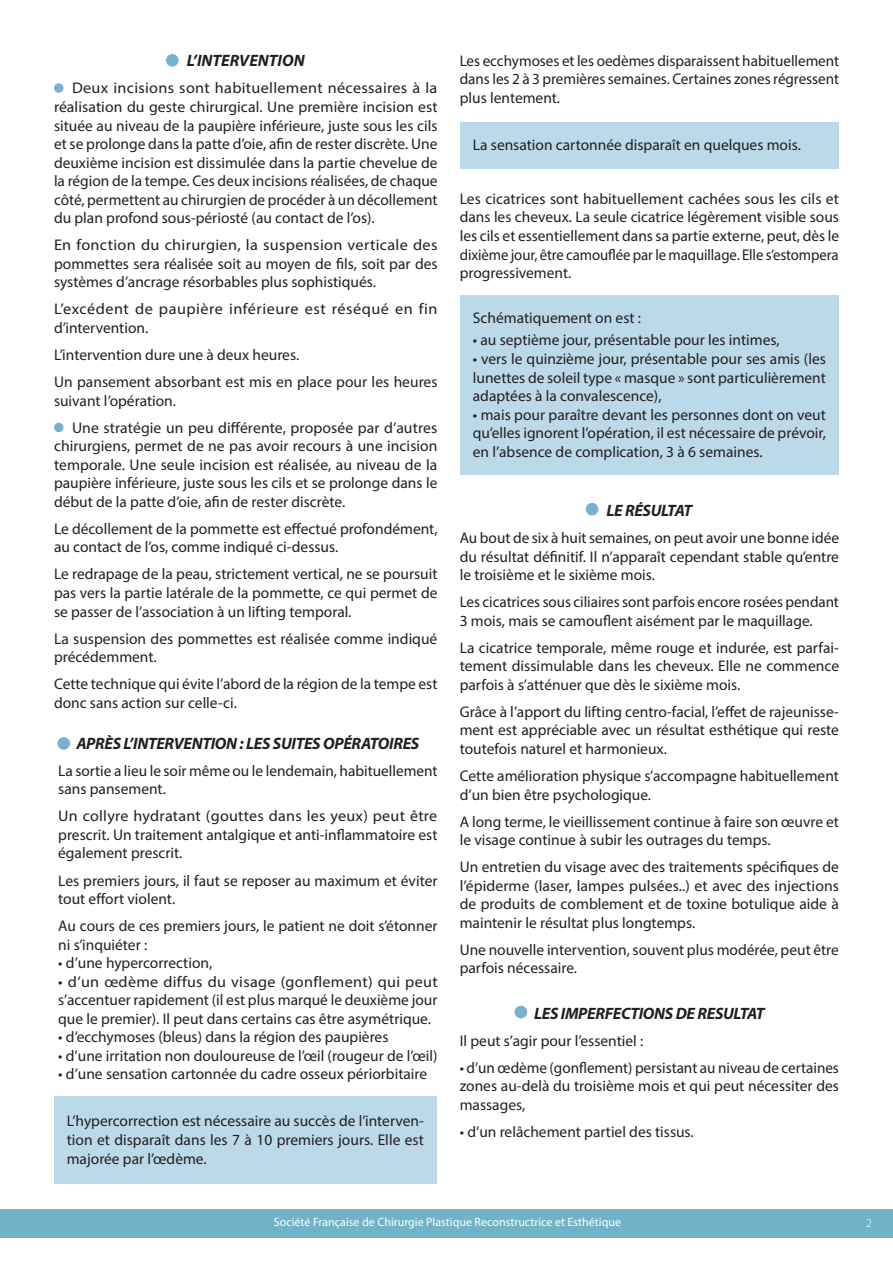
<style>
.page{position:relative;width:893px;height:1263px;background:#fff}
.page>*{position:absolute;margin:0;border:0;box-sizing:border-box;transform-origin:0 0}
.t1{font:italic 700 16.5px "Myriad Pro";letter-spacing:-.02em;color:#231f20}
.t2{font:italic 700 16.5px "Myriad Pro";color:#231f20}
.t3{font:15.45px/18.6px "Myriad Pro";color:#231f20}
.t4{font:15.45px/18.6px "Myriad Pro";color:#231f20;text-align:justify;scale:1.05 1}
.t5{font:15.45px/18.6px "Myriad Pro";color:#231f20;text-align:justify;scale:1.04 1}
.t6{font:15.45px/18.6px "Myriad Pro";letter-spacing:.03em;color:#231f20;scale:1.05 1}
.t7{font:12px "Myriad Pro";color:#fff}
.t8{font:300 12px "Myriad Pro";color:#fff}
</style>
<div class="page">
<div style="left:0;top:1209px;width:893px;height:28px;background:#70b2c8"></div>
<div style="left:166px;top:54px;width:13px;height:13px;background:#77b3d0;border-radius:50%"></div>
<div style="left:586px;top:503px;width:12px;height:12px;background:#77b3d0;border-radius:50%"></div>
<div style="left:460px;top:295px;width:379px;height:180px;background:#bbd9e8"></div>
<div style="left:57px;top:737px;width:13px;height:13px;background:#77b3d0;border-radius:50%"></div>
<div style="left:54px;top:83px;width:10px;height:10px;background:#77b3d0;border-radius:50%"></div>
<div style="left:54px;top:423px;width:10px;height:9px;background:#77b3d0;border-radius:50%"></div>
<div style="left:54px;top:1096px;width:383px;height:87px;background:#bbd9e8"></div>
<div style="left:460px;top:122px;width:379px;height:47px;background:#bbd9e8"></div>
<div style="left:514px;top:1006px;width:13px;height:12px;background:#77b3d0;border-radius:50%"></div>
<p class="t2" style="left:187px;top:50px;width:119px">L’INTERVENTION</p>
<p class="t4" style="left:54px;top:79px;width:367px;text-indent:18px">Deux incisions sont habituellement nécessaires à la réalisation du geste chirurgical. Une première incision est située au niveau de la paupière inférieure, juste sous les cils et se prolonge dans la patte d’oie, afin de rester discrète. Une deuxième incision est dissimulée dans la partie chevelue de la région de la tempe. Ces deux incisions réalisées, de chaque côté, permettent au chirurgien de procéder à un décollement du plan profond sous-périosté (au contact de l’os).</p>
<p class="t4" style="left:54px;top:236px;width:367px">En fonction du chirurgien, la suspension verticale des pommettes sera réalisée soit au moyen de fils, soit par des systèmes d’ancrage résorbables plus sophistiqués.</p>
<p class="t6" style="left:54px;top:300px;width:367px">L’excédent de paupière inférieure est réséqué en fin d’intervention.</p>
<p class="t3" style="left:54px;top:341px;width:385px;line-height:27px">L’intervention dure une à deux heures.<br>Un pansement absorbant est mis en place pour les heures</p>
<p class="t3" style="left:72px;top:387px;width:367px;line-height:27px;text-indent:-18px">suivant l’opération.<br>Une stratégie un peu différente, proposée par d’autres</p>
<p class="t3" style="left:54px;top:436px;width:385px;text-align:justify">chirurgiens, permet de ne pas avoir recours à une incision temporale. Une seule incision est réalisée, au niveau de la paupière inférieure, juste sous les cils et se prolonge dans le début de la patte d’oie, afin de rester discrète.</p>
<p class="t3" style="left:54px;top:519px;width:385px">Le décollement de la pommette est effectué profondément, au contact de l’os, comme indiqué ci-dessus.</p>
<p class="t3" style="left:54px;top:565px;width:385px;text-align:justify">Le redrapage de la peau, strictement vertical, ne se poursuit pas vers la partie latérale de la pommette, ce qui permet de se passer de l’association à un lifting temporal.</p>
<p class="t3" style="left:54px;top:629px;width:385px">La suspension des pommettes est réalisée comme indiqué précédemment.</p>
<p class="t3" style="left:54px;top:674px;width:385px">Cette technique qui évite l’abord de la région de la tempe est donc sans action sur celle-ci.</p>
<p class="t1" style="left:76px;top:732px;width:344px">APRÈS L’INTERVENTION : LES SUITES OPÉRATOIRES</p>
<p class="t3" style="left:58px;top:761px;width:381px">La sortie a lieu le soir même ou le lendemain, habituellement sans pansement.</p>
<p class="t5" style="left:58px;top:807px;width:366px">Un collyre hydratant (gouttes dans les yeux) peut être prescrit. Un traitement antalgique et anti-inflammatoire est également prescrit.</p>
<p class="t3" style="left:58px;top:871px;width:381px">Les premiers jours, il faut se reposer au maximum et éviter tout effort violent.</p>
<p class="t3" style="left:58px;top:916px;width:381px">Au cours de ces premiers jours, le patient ne doit s’étonner ni s’inquiéter :</p>
<p class="t3" style="left:58px;top:953px;width:155px">• d’une hypercorrection,</p>
<p class="t4" style="left:58px;top:972px;width:363px">• d’un œdème diffus du visage (gonflement) qui peut s’accentuer rapidement (il est plus marqué le deuxième jour que le premier). Il peut dans certains cas être asymétrique.</p>
<p class="t3" style="left:58px;top:1028px;width:332px">• d’ecchymoses (bleus) dans la région des paupières</p>
<p class="t3" style="left:58px;top:1046px;width:381px">• d’une irritation non douloureuse de l’œil (rougeur de l’œil)</p>
<p class="t3" style="left:58px;top:1065px;width:370px">• d’une sensation cartonnée du cadre osseux périorbitaire</p>
<p class="t3" style="left:67px;top:1112px;width:359px;text-align:justify">L’hypercorrection est nécessaire au succès de l’interven&shy;tion et disparaît dans les 7 à 10 premiers jours. Elle est majorée par l’œdème.</p>
<p class="t3" style="left:460px;top:51px;width:381px;text-align:justify">Les ecchymoses et les oedèmes disparaissent habituellement dans les 2 à 3 premières semaines. Certaines zones régressent plus lentement.</p>
<p class="t3" style="left:473px;top:135px;width:329px">La sensation cartonnée disparaît en quelques mois.</p>
<p class="t3" style="left:460px;top:189px;width:381px;text-align:justify">Les cicatrices sont habituellement cachées sous les cils et dans les cheveux. La seule cicatrice légèrement visible sous les cils et essentiellement dans sa partie externe, peut, dès le dixième jour, être camouflée par le maquillage. Elle s’estompera progressivement.</p>
<p class="t3" style="left:473px;top:308px;width:170px">Schématiquement on est :</p>
<p class="t3" style="left:473px;top:331px;width:308px">• au septième jour, présentable pour les intimes,</p>
<p class="t3" style="left:473px;top:349px;width:355px;text-align:justify">• vers le quinzième jour, présentable pour ses amis (les lunettes de soleil type « masque » sont particulièrement adaptées à la convalescence),</p>
<p class="t3" style="left:473px;top:405px;width:355px;text-align:justify">• mais pour paraître devant les personnes dont on veut qu’elles ignorent l’opération, il est nécessaire de prévoir, en l’absence de complication, 3 à 6 semaines.</p>
<p class="t1" style="left:606px;top:500px;width:87px">LE RÉSULTAT</p>
<p class="t3" style="left:460px;top:528px;width:381px;text-align:justify">Au bout de six à huit semaines, on peut avoir une bonne idée du résultat définitif. Il n’apparaît cependant stable qu’entre le troisième et le sixième mois.</p>
<p class="t3" style="left:460px;top:592px;width:381px">Les cicatrices sous ciliaires sont parfois encore rosées pendant<br>3 mois, mais se camouflent aisément par le maquillage.</p>
<p class="t3" style="left:460px;top:638px;width:381px;text-align:justify">La cicatrice temporale, même rouge et indurée, est parfai&shy;tement dissimulable dans les cheveux. Elle ne commence parfois à s’atténuer que dès le sixième mois.</p>
<p class="t3" style="left:460px;top:702px;width:381px;text-align:justify">Grâce à l’apport du lifting centro-facial, l’effet de rajeunisse&shy;ment est appréciable avec un résultat esthétique qui reste toutefois naturel et harmonieux.</p>
<p class="t3" style="left:460px;top:766px;width:381px">Cette amélioration physique s’accompagne habituellement d’un bien être psychologique.</p>
<p class="t3" style="left:460px;top:812px;width:381px">A long terme, le vieillissement continue à faire son œuvre et le visage continue à subir les outrages du temps.</p>
<p class="t3" style="left:460px;top:857px;width:381px;text-align:justify">Un entretien du visage avec des traitements spécifiques de l’épiderme (laser, lampes pulsées..) et avec des injections de produits de comblement et de toxine botulique aide à maintenir le résultat plus longtemps.</p>
<p class="t3" style="left:460px;top:940px;width:381px">Une nouvelle intervention, souvent plus modérée, peut être parfois nécessaire.</p>
<p class="t1" style="left:534px;top:1002px;width:232px">LES IMPERFECTIONS DE RESULTAT</p>
<p class="t3" style="left:460px;top:1031px;width:185px">Il peut s’agir pour l’essentiel :</p>
<p class="t3" style="left:460px;top:1058px;width:381px;text-align:justify">• d’un œdème (gonflement) persistant au niveau de certaines zones au-delà du troisième mois et qui peut nécessiter des massages,</p>
<p class="t3" style="left:460px;top:1122px;width:236px">• d’un relâchement partiel des tissus.</p>
<p class="t7" style="left:274px;top:1215px;width:349px">Société Française de Chirurgie Plastique Reconstructrice et Esthétique</p>
<p class="t8" style="left:866px;top:1216px;width:7px">2</p>
</div>
